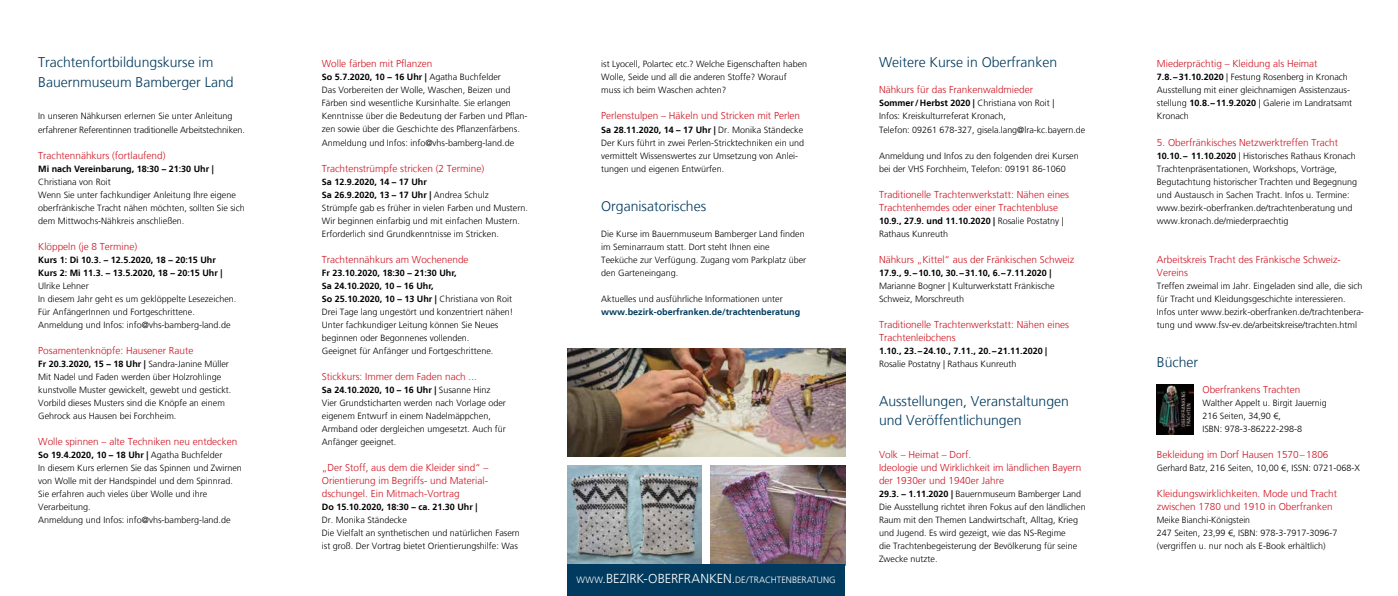
<style>
.page{position:relative;width:1398px;height:596px;background:#fff}
.page>*{position:absolute;margin:0;border:0;box-sizing:border-box;transform-origin:0 0}
.t1{font:300 14px/19.5px "Frutiger LT";color:#003a5e}
.t2{font:300 10px/13px "Frutiger LT";color:#cd1421}
.t3{font:300 9.1px "Frutiger LT";letter-spacing:.005em;color:#fff}
.t4{font:300 9px/13px "Frutiger LT";color:#000}
.t5{font:700 9px/13px "Frutiger LT";color:#000}
.t6{font:300 9px/13px "Frutiger LT";color:#000;scale:.96 1}
.t7{font:700 9px "Frutiger LT";color:#003a5e}
.s1{font-weight:700}
.s2{font-size:13px}
.s3{font-size:9px}
</style>
<div class="page">
<img style="left:567px;top:465px;width:134px;height:99px">
<img style="left:710px;top:465px;width:135px;height:99px">
<img style="left:567px;top:348px;width:278px;height:108px">
<div style="left:567px;top:564px;width:278px;height:31px;background:#003a5e"></div>
<img style="left:1157px;top:384px;width:36px;height:50px">
<h1 class="t1" style="left:38px;top:53px;width:197px">Trachtenfortbildungskurse im<br>Bauernmuseum Bamberger Land</h1>
<p class="t4" style="left:38px;top:110px;width:208px">In unseren Nähkursen erlernen Sie unter Anleitung erfahrener Referentinnen traditionelle Arbeitstechniken.</p>
<p class="t2" style="left:38px;top:149px;width:129px">Trachtennähkurs (fortlaufend)</p>
<p class="t5" style="left:38px;top:162px;width:177px">Mi nach Vereinbarung, 18:30 – 21:30 Uhr |</p>
<p class="t4" style="left:38px;top:175px;width:208px">Christiana von Roit<br>Wenn Sie unter fachkundiger Anleitung Ihre eigene oberfränkische Tracht nähen möchten, sollten Sie sich dem Mittwochs-Nähkreis anschließen.</p>
<p class="t2" style="left:38px;top:240px;width:100px">Klöppeln (je 8 Termine)</p>
<p class="t5" style="left:38px;top:253px;width:186px">Kurs 1: Di 10.3. – 12.5.2020, 18 – 20:15 Uhr<br>Kurs 2: Mi 11.3. – 13.5.2020, 18 – 20:15 Uhr |</p>
<p class="t4" style="left:38px;top:279px;width:200px">Ulrike Lehner<br>In diesem Jahr geht es um geklöppelte Lesezeichen.<br>Für AnfängerInnen und Fortgeschrittene.<br>Anmeldung und Infos: info@vhs-bamberg-land.de</p>
<p class="t2" style="left:38px;top:344px;width:157px">Posamentenknöpfe: Hausener Raute</p>
<p class="t4" style="left:38px;top:357px;width:195px"><span class="s1">Fr 20.3.2020, 15 – 18 Uhr |</span> Sandra-Janine Müller Mit Nadel und Faden werden über Holzrohlinge kunstvolle Muster gewickelt, gewebt und gestickt.<br>Vorbild dieses Musters sind die Knöpfe an einem Gehrock aus Hausen bei Forchheim.</p>
<p class="t2" style="left:38px;top:435px;width:200px">Wolle spinnen – alte Techniken neu entdecken</p>
<p class="t4" style="left:38px;top:448px;width:205px"><span class="s1">So 19.4.2020, 10 – 18 Uhr |</span> Agatha Buchfelder<br>In diesem Kurs erlernen Sie das Spinnen und Zwirnen von Wolle mit der Handspindel und dem Spinnrad.<br>Sie erfahren auch vieles über Wolle und ihre Verarbeitung.<br>Anmeldung und Infos: info@vhs-bamberg-land.de</p>
<p class="t2" style="left:322px;top:58px;width:112px">Wolle färben mit Pflanzen</p>
<p class="t4" style="left:322px;top:71px;width:207px"><span class="s1">So 5.7.2020, 10 – 16 Uhr |</span> Agatha Buchfelder<br>Das Vorbereiten der Wolle, Waschen, Beizen und Färben sind wesentliche Kursinhalte. Sie erlangen Kenntnisse über die Bedeutung der Farben und Pflan&shy;zen sowie über die Geschichte des Pflanzenfärbens.<br>Anmeldung und Infos: info@vhs-bamberg-land.de</p>
<p class="t2" style="left:322px;top:162px;width:164px">Trachtenstrümpfe stricken (2 Termine)</p>
<p class="t4" style="left:322px;top:175px;width:208px"><span class="s1">Sa 12.9.2020, 14 – 17 Uhr<br>Sa 26.9.2020, 13 – 17 Uhr |</span> Andrea Schulz<br>Strümpfe gab es früher in vielen Farben und Mustern.<br>Wir beginnen einfarbig und mit einfachen Mustern.<br>Erforderlich sind Grundkenntnisse im Stricken.</p>
<p class="t2" style="left:322px;top:253px;width:148px">Trachtennähkurs am Wochenende</p>
<p class="t4" style="left:322px;top:266px;width:193px"><span class="s1">Fr 23.10.2020, 18:30 – 21:30 Uhr,<br>Sa 24.10.2020, 10 – 16 Uhr,<br>So 25.10.2020, 10 – 13 Uhr |</span> Christiana von Roit Drei Tage lang ungestört und konzentriert nähen!<br>Unter fachkundiger Leitung können Sie Neues beginnen oder Begonnenes vollenden.<br>Geeignet für Anfänger und Fortgeschrittene.</p>
<p class="t2" style="left:322px;top:370px;width:157px">Stickkurs: Immer dem Faden nach ...</p>
<p class="t4" style="left:322px;top:383px;width:186px"><span class="s1">Sa 24.10.2020, 10 – 16 Uhr |</span> Susanne Hinz Vier Grundsticharten werden nach Vorlage oder eigenem Entwurf in einem Nadelmäppchen, Armband oder dergleichen umgesetzt. Auch für Anfänger geeignet.</p>
<p class="t2" style="left:322px;top:461px;width:168px;text-align:justify">„Der Stoff, aus dem die Kleider sind“ – Orientierung im Begriffs- und Material&shy;dschungel. Ein Mitmach-Vortrag</p>
<p class="t5" style="left:322px;top:500px;width:157px">Do 15.10.2020, 18:30 – ca. 21.30 Uhr |</p>
<p class="t4" style="left:322px;top:513px;width:200px">Dr. Monika Ständecke<br>Die Vielfalt an synthetischen und natürlichen Fasern ist groß. Der Vortrag bietet Orientierungshilfe: Was</p>
<p class="t4" style="left:601px;top:58px;width:207px">ist Lyocell, Polartec etc.? Welche Eigenschaften haben<br>Wolle, Seide und all die anderen Stoffe? Worauf muss ich beim Waschen achten?</p>
<p class="t2" style="left:601px;top:110px;width:200px">Perlenstulpen – Häkeln und Stricken mit Perlen</p>
<p class="t4" style="left:601px;top:123px;width:205px"><span class="s1">Sa 28.11.2020, 14 – 17 Uhr |</span> Dr. Monika Ständecke Der Kurs führt in zwei Perlen-Stricktechniken ein und vermittelt Wissenswertes zur Umsetzung von Anlei&shy;tungen und eigenen Entwürfen.</p>
<h1 class="t1" style="left:601px;top:196px;width:106px">Organisatorisches</h1>
<p class="t4" style="left:601px;top:227px;width:207px">Die Kurse im Bauernmuseum Bamberger Land finden im Seminarraum statt. Dort steht Ihnen eine Teeküche zur Verfügung. Zugang vom Parkplatz über den Garteneingang.</p>
<p class="t4" style="left:601px;top:292px;width:183px">Aktuelles und ausführliche Informationen unter</p>
<p class="t7" style="left:601px;top:306px;width:201px">www.bezirk-oberfranken.de/trachtenberatung</p>
<p class="t3" style="left:576px;top:574px;width:260px">WWW<span class="s2">.</span><span class="s2">BEZIRK-OBERFRANKEN.</span>DE<span class="s3">/</span>TRACHTENBERATUNG</p>
<h1 class="t1" style="left:879px;top:53px;width:180px">Weitere Kurse in Oberfranken</h1>
<p class="t2" style="left:879px;top:84px;width:155px">Nähkurs für das Frankenwaldmieder</p>
<p class="t4" style="left:879px;top:97px;width:208px"><span class="s1">Sommer/Herbst 2020 |</span> Christiana von Roit |<br>Infos: Kreiskulturreferat Kronach,<br>Telefon: 09261 678-327, gisela.lang@lra-kc.bayern.de</p>
<p class="t4" style="left:879px;top:149px;width:201px">Anmeldung und Infos zu den folgenden drei Kursen bei der VHS Forchheim, Telefon: 09191 86-1060</p>
<p class="t2" style="left:879px;top:188px;width:192px">Traditionelle Trachtenwerkstatt: Nähen eines<br>Trachtenhemdes oder einer Trachtenbluse</p>
<p class="t4" style="left:879px;top:214px;width:186px"><span class="s1">10.9., 27.9. und 11.10.2020 |</span> Rosalie Postatny |<br>Rathaus Kunreuth</p>
<p class="t2" style="left:879px;top:253px;width:197px">Nähkurs „Kittel“ aus der Fränkischen Schweiz</p>
<p class="t5" style="left:879px;top:266px;width:174px">17.9., 9.–10.10, 30. –31.10, 6. –7.11.2020 |</p>
<p class="t4" style="left:879px;top:279px;width:177px">Marianne Bogner | Kulturwerkstatt Fränkische<br>Schweiz, Morschreuth</p>
<p class="t2" style="left:879px;top:318px;width:192px">Traditionelle Trachtenwerkstatt: Nähen eines<br>Trachtenleibchens</p>
<p class="t5" style="left:879px;top:344px;width:170px">1.10., 23.–24.10., 7.11., 20. –21.11.2020 |</p>
<p class="t4" style="left:879px;top:357px;width:139px">Rosalie Postatny | Rathaus Kunreuth</p>
<h1 class="t1" style="left:879px;top:391px;width:191px">Ausstellungen, Veranstaltungen und Veröffentlichungen</h1>
<p class="t2" style="left:879px;top:448px;width:204px">Volk – Heimat – Dorf.<br>Ideologie und Wirklichkeit im ländlichen Bayern der 1930er und 1940er Jahre</p>
<p class="t4" style="left:879px;top:487px;width:208px"><span class="s1">29.3. – 1.11.2020 |</span> Bauernmuseum Bamberger Land Die Ausstellung richtet ihren Fokus auf den ländlichen Raum mit den Themen Landwirtschaft, Alltag, Krieg und Jugend. Es wird gezeigt, wie das NS-Regime<br>die Trachtenbegeisterung der Bevölkerung für seine Zwecke nutzte.</p>
<p class="t2" style="left:1157px;top:58px;width:162px">Miederprächtig – Kleidung als Heimat</p>
<p class="t4" style="left:1157px;top:71px;width:197px"><span class="s1">7.8.–31.10.2020</span> | Festung Rosenberg in Kronach Ausstellung mit einer gleichnamigen Assistenzaus&shy;stellung <span class="s1">10.8.–11.9.2020</span> | Galerie im Landratsamt Kronach</p>
<p class="t2" style="left:1157px;top:136px;width:183px">5. Oberfränkisches Netzwerktreffen Tracht</p>
<p class="t4" style="left:1157px;top:149px;width:202px"><span class="s1">10.10.– 11.10.2020</span> | Historisches Rathaus Kronach Trachtenpräsentationen, Workshops, Vorträge, Begutachtung historischer Trachten und Begegnung und Austausch in Sachen Tracht. Infos u. Termine: www.bezirk-oberfranken.de/trachtenberatung und www.kronach.de/miederpraechtig</p>
<p class="t2" style="left:1157px;top:253px;width:185px">Arbeitskreis Tracht des Fränkische Schweiz-<br>Vereins</p>
<p class="t4" style="left:1157px;top:279px;width:208px">Treffen zweimal im Jahr. Eingeladen sind alle, die sich für Tracht und Kleidungsgeschichte interessieren.<br>Infos unter www.bezirk-oberfranken.de/trachtenbera&shy;tung und www.fsv-ev.de/arbeitskreise/trachten.html</p>
<h1 class="t1" style="left:1157px;top:352px;width:43px">Bücher</h1>
<p class="t2" style="left:1202px;top:383px;width:99px">Oberfrankens Trachten</p>
<p class="t4" style="left:1202px;top:396px;width:126px">Walther Appelt u. Birgit Jauernig<br>216 Seiten, 34,90 €,<br>ISBN: 978-3-86222-298-8</p>
<p class="t2" style="left:1157px;top:448px;width:173px">Bekleidung im Dorf Hausen 1570–1806</p>
<p class="t6" style="left:1157px;top:461px;width:213px">Gerhard Batz, 216 Seiten, 10,00 €, ISSN: 0721-068-X</p>
<p class="t2" style="left:1157px;top:487px;width:182px">Kleidungswirklichkeiten. Mode und Tracht zwischen 1780 und 1910 in Oberfranken</p>
<p class="t6" style="left:1157px;top:513px;width:190px">Meike Bianchi-Königstein<br>247 Seiten, 23,99 €, ISBN: 978-3-7917-3096-7 (vergriffen u. nur noch als E-Book erhältlich)</p>
</div>
